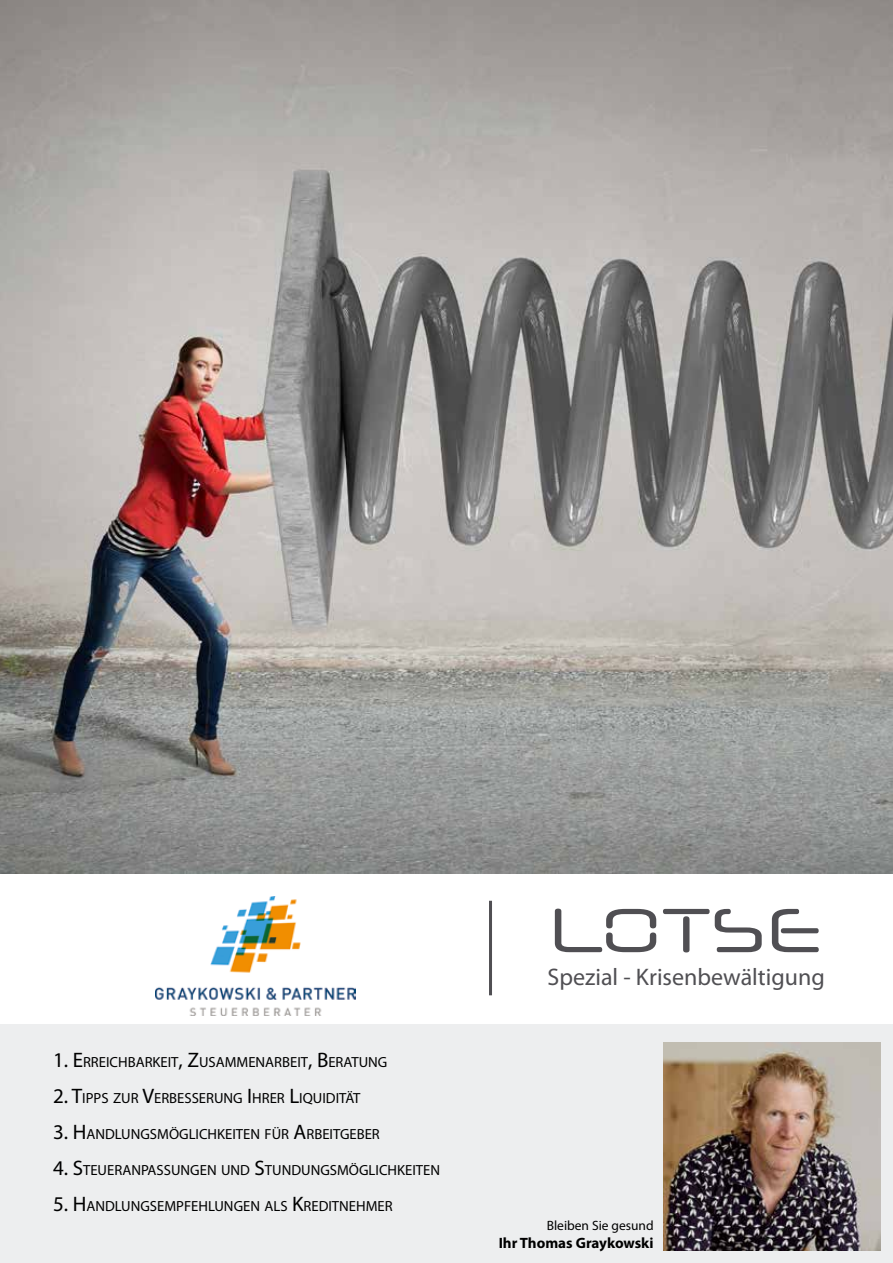
<style>
.page{position:relative;width:893px;height:1263px;background:#fff}
.page>*{position:absolute;margin:0;border:0;box-sizing:border-box;transform-origin:0 0}
.t1{font:97.5px "Neuropol Nova";color:#504f53}
.t2{font:24px "Myriad Pro";color:#504f53}
.t3{font:700 15px "Myriad Pro";color:#000}
.t4{font:14.7px "Myriad Pro";color:#000}
.t5{font:13.5px "Myriad Pro";color:#000}
.s1{font-size:21px}
</style>
<div class="page">
<div style="left:0;top:1025px;width:893px;height:238px;background:#edeeef"></div>
<img style="left:664px;top:1042px;width:216px;height:209px">
<img style="left:156px;top:896px;width:200px;height:120px">
<img style="left:0;top:0;width:893px;height:874px">
<hr style="left:489px;top:901px;width:3px;height:94px;background:#504f53">
<p class="t4" style="left:53px;top:1053px;width:336px"><span class="s1">1. E</span>RREICHBARKEIT<span class="s1">, Z</span>USAMMENARBEIT<span class="s1">, B</span>ERATUNG</p>
<p class="t4" style="left:53px;top:1089px;width:309px"><span class="s1">2. T</span>IPPS ZUR <span class="s1">V</span>ERBESSERUNG <span class="s1">I</span> HRER <span class="s1">L</span>IQUIDITÄT</p>
<p class="t4" style="left:53px;top:1125px;width:328px"><span class="s1">3. H</span>ANDLUNGSMÖGLICHKEITEN FÜR <span class="s1">A</span>RBEITGEBER</p>
<p class="t4" style="left:53px;top:1161px;width:388px"><span class="s1">4. S</span>TEUERANPASSUNGEN UND <span class="s1">S</span>TUNDUNGSMÖGLICHKEITEN</p>
<p class="t4" style="left:53px;top:1197px;width:341px"><span class="s1">5. H</span>ANDLUNGSEMPFEHLUNGEN ALS <span class="s1">K</span>REDITNEHMER</p>
<h1 class="t1" style="left:550px;top:890px;width:275px">LOTSE</h1>
<h2 class="t2" style="left:548px;top:962px;width:279px">Spezial - Krisenbewältigung</h2>
<p class="t5" style="left:547px;top:1217px;width:108px">Bleiben Sie gesund</p>
<p class="t3" style="left:499px;top:1233px;width:156px">Ihr Thomas Graykowski</p>
</div>
